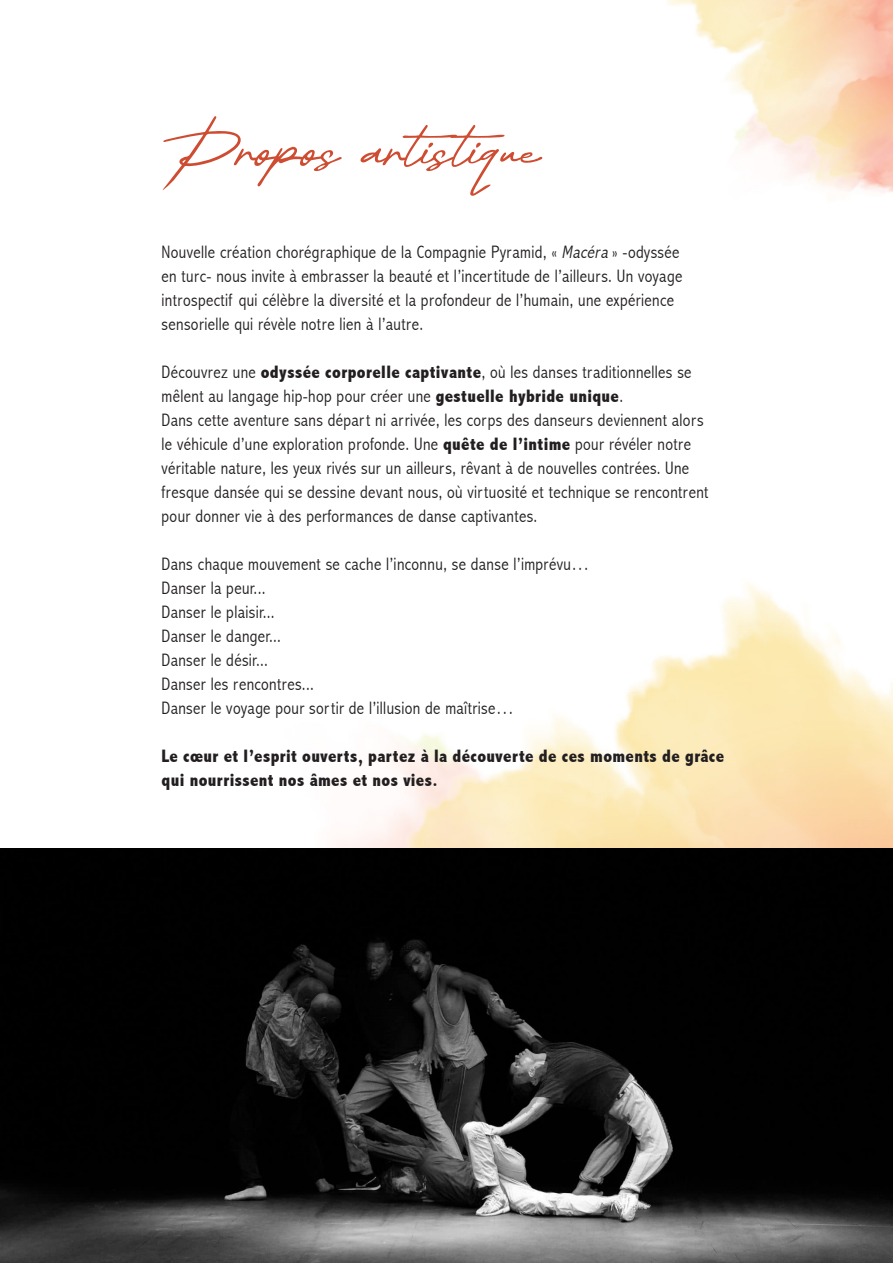
<style>
.page{position:relative;width:893px;height:1263px;background:#fff}
.page>*{position:absolute;margin:0;border:0;box-sizing:border-box;transform-origin:0 0}
.t1{font:90px "Thesignature";color:#ce4d32}
.t2{font:300 condensed 18px/24px "Abadi";letter-spacing:.02em;color:#231f20}
.t3{font:800 condensed 18px/24px "Abadi";letter-spacing:.02em;color:#231f20}
.s1{font-style:italic}
.s2{font-weight:800}
</style>
<div class="page">
<img style="left:667px;top:0;width:226px;height:193px">
<img style="left:26px;top:584px;width:867px;height:265px">
<img style="left:0;top:849px;width:893px;height:414px">
<p class="t1" style="left:162px;top:116px;width:380px">Propos artistique</p>
<p class="t2" style="left:162px;top:240px;width:522px">Nouvelle création chorégraphique de la Compagnie Pyramid, « <span class="s1">Macéra</span> » -odyssée en turc- nous invite à embrasser la beauté et l’incertitude de l’ailleurs. Un voyage introspectif qui célèbre la diversité et la profondeur de l’humain, une expérience sensorielle qui révèle notre lien à l’autre.</p>
<p class="t2" style="left:162px;top:360px;width:531px">Découvrez une <span class="s2">odyssée corporelle captivante</span>, où les danses traditionnelles se mêlent au langage hip-hop pour créer une <span class="s2">gestuelle hybride unique</span>.</p>
<p class="t2" style="left:162px;top:408px;width:548px">Dans cette aventure sans départ ni arrivée, les corps des danseurs deviennent alors le véhicule d’une exploration profonde. Une <span class="s2">quête de l’intime</span> pour révéler notre véritable nature, les yeux rivés sur un ailleurs, rêvant à de nouvelles contrées. Une fresque dansée qui se dessine devant nous, où virtuosité et technique se rencontrent pour donner vie à des performances de danse captivantes.</p>
<p class="t2" style="left:162px;top:552px;width:429px">Dans chaque mouvement se cache l’inconnu, se danse l’imprévu…</p>
<p class="t2" style="left:162px;top:576px;width:105px">Danser la peur...</p>
<p class="t2" style="left:162px;top:600px;width:115px">Danser le plaisir...</p>
<p class="t2" style="left:162px;top:624px;width:121px">Danser le danger...</p>
<p class="t2" style="left:162px;top:648px;width:108px">Danser le désir...</p>
<p class="t2" style="left:162px;top:672px;width:154px">Danser les rencontres...</p>
<p class="t2" style="left:162px;top:696px;width:354px">Danser le voyage pour sortir de l’illusion de maîtrise…</p>
<p class="t3" style="left:162px;top:744px;width:564px">Le cœur et l’esprit ouverts, partez à la découverte de ces moments de grâce qui nourrissent nos âmes et nos vies.</p>
</div>
